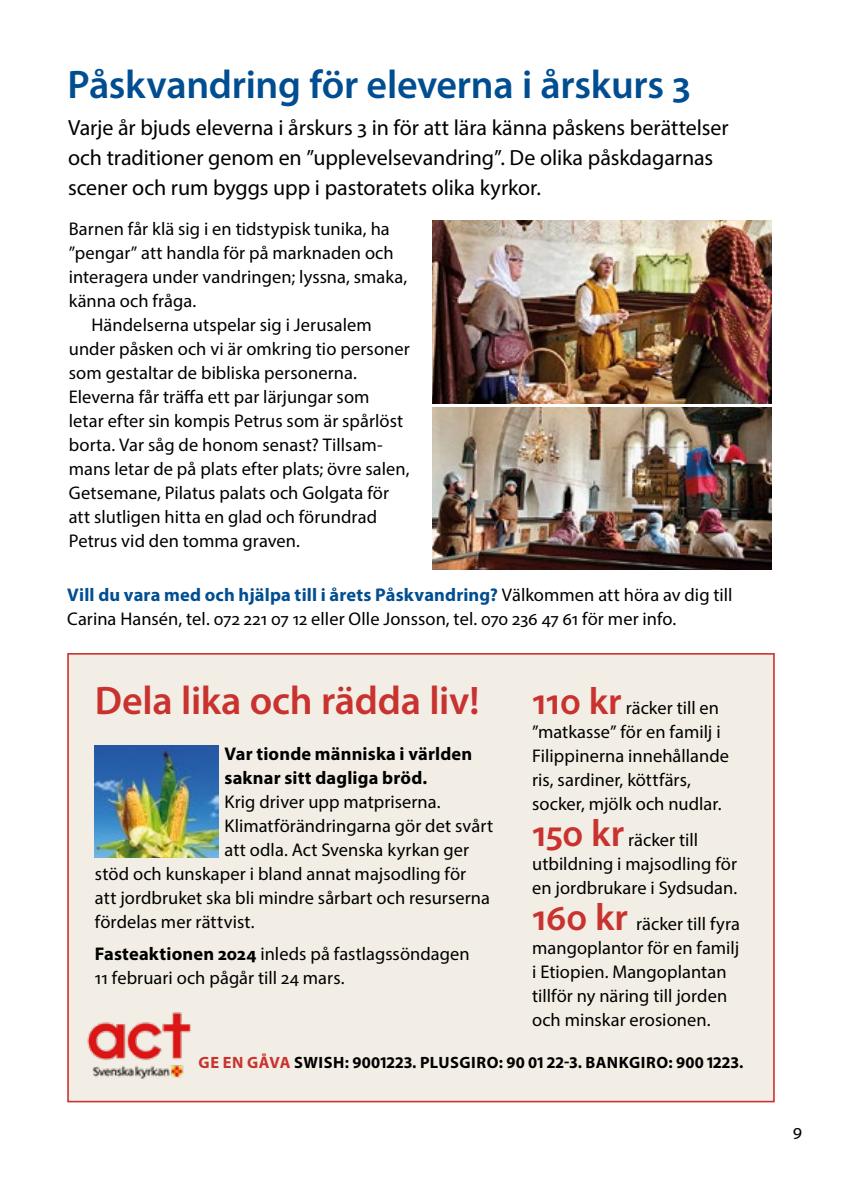
<style>
.page{position:relative;width:842px;height:1191px;background:#fff}
.page>*{position:absolute;margin:0;border:0;box-sizing:border-box;transform-origin:0 0}
.t1{font:600 40px "Myriad Pro";letter-spacing:-.01em;color:#004e91}
.t2{font:600 40px "Myriad Pro";letter-spacing:-.01em;color:#c9332f}
.t3{font:22px/30px "Myriad Pro";letter-spacing:-.005em;color:#000}
.t4{font:18.4px/24px "Myriad Pro";letter-spacing:.005em;color:#000}
.t5{font:700 18.4px/24px "Myriad Pro";letter-spacing:.01em;color:#000}
.t6{font:700 16.4px "Myriad Pro";letter-spacing:.03em;color:#000}
.s1{font-weight:700;color:#004e91}
.s2{font-weight:700}
.s3{font-weight:600;font-size:38px;color:#c9332f}
.s4{color:#c9332f}
</style>
<div class="page">
<div style="left:67px;top:653px;width:708px;height:449px;background:#f2eee5;border:2px solid #c9332f"></div>
<img style="left:433px;top:408px;width:338px;height:161px">
<img style="left:433px;top:221px;width:338px;height:183px">
<img style="left:95px;top:746px;width:123px;height:111px">
<img style="left:87px;top:1012px;width:104px;height:67px">
<h1 class="t1" style="left:67px;top:62px;width:625px">Påskvandring för eleverna i årskurs 3</h1>
<p class="t3" style="left:68px;top:112px;width:662px">Varje år bjuds eleverna i årskurs 3 in för att lära känna påskens berättelser och traditioner genom en ”upplevelsevandring”. De olika påskdagarnas scener och rum byggs upp i pastoratets olika kyrkor.</p>
<p class="t4" style="left:69px;top:216px;width:322px">Barnen får klä sig i en tidstypisk tunika, ha</p>
<p class="t4" style="left:69px;top:240px;width:326px">”pengar” att handla för på marknaden och</p>
<p class="t4" style="left:69px;top:264px;width:340px">interagera under vandringen; lyssna, smaka,</p>
<p class="t4" style="left:69px;top:288px;width:129px">känna och fråga.</p>
<p class="t4" style="left:92px;top:312px;width:282px">Händelserna utspelar sig i Jerusalem</p>
<p class="t4" style="left:69px;top:336px;width:342px">under påsken och vi är omkring tio personer</p>
<p class="t4" style="left:69px;top:360px;width:290px">som gestaltar de bibliska personerna.</p>
<p class="t4" style="left:69px;top:384px;width:302px">Eleverna får träffa ett par lärjungar som</p>
<p class="t4" style="left:69px;top:408px;width:336px">letar efter sin kompis Petrus som är spårlöst</p>
<p class="t4" style="left:69px;top:432px;width:316px">borta. Var såg de honom senast? Tillsam-</p>
<p class="t4" style="left:69px;top:456px;width:342px">mans letar de på plats efter plats; övre salen,</p>
<p class="t4" style="left:69px;top:480px;width:322px">Getsemane, Pilatus palats och Golgata för</p>
<p class="t4" style="left:69px;top:504px;width:310px">att slutligen hitta en glad och förundrad</p>
<p class="t4" style="left:69px;top:528px;width:233px">Petrus vid den tomma graven.</p>
<p class="t4" style="left:67px;top:582px;width:667px"><span class="s1">Vill du vara med och hjälpa till i årets Påskvandring?</span> Välkommen att höra av dig till<br>Carina Hansén, tel. 072 221 07 12 eller Olle Jonsson, tel. 070 236 47 61 för mer info.</p>
<h1 class="t2" style="left:95px;top:678px;width:386px">Dela lika och rädda liv!</h1>
<p class="t5" style="left:225px;top:741px;width:249px">Var tionde människa i världen saknar sitt dagliga bröd.</p>
<p class="t4" style="left:225px;top:789px;width:218px">Krig driver upp matpriserna.</p>
<p class="t4" style="left:225px;top:813px;width:270px">Klimatförändringarna gör det svårt</p>
<p class="t4" style="left:225px;top:837px;width:246px">att odla. Act Svenska kyrkan ger</p>
<p class="t4" style="left:95px;top:861px;width:373px">stöd och kunskaper i bland annat majsodling för</p>
<p class="t4" style="left:95px;top:885px;width:397px">att jordbruket ska bli mindre sårbart och resurserna</p>
<p class="t4" style="left:95px;top:909px;width:161px">fördelas mer rättvist.</p>
<p class="t4" style="left:95px;top:941px;width:376px"><span class="s2">Fasteaktionen 2024</span> inleds på fastlagssöndagen<br>11 februari och pågår till 24 mars.</p>
<p class="t4" style="left:532px;top:695px;width:198px"><span class="s3">110 kr</span> räcker till en ”matkasse” för en familj i<br>Filippinerna innehållande ris, sardiner, köttfärs, socker, mjölk och nudlar.</p>
<p class="t4" style="left:532px;top:827px;width:207px"><span class="s3">150 kr</span> räcker till utbildning i majsodling för en jordbrukare i Sydsudan.</p>
<p class="t4" style="left:532px;top:911px;width:209px"><span class="s3">160 kr</span> räcker till fyra mangoplantor för en familj i Etiopien. Mangoplantan tillför ny näring till jorden och minskar erosionen.</p>
<p class="t6" style="left:199px;top:1051px;width:546px"><span class="s4">GE EN GÅVA</span> SWISH: 9001223. PLUSGIRO: 90 01 22-3. BANKGIRO: 900 1223.</p>
<p class="t4" style="left:793px;top:1118px;width:11px">9</p>
</div>
